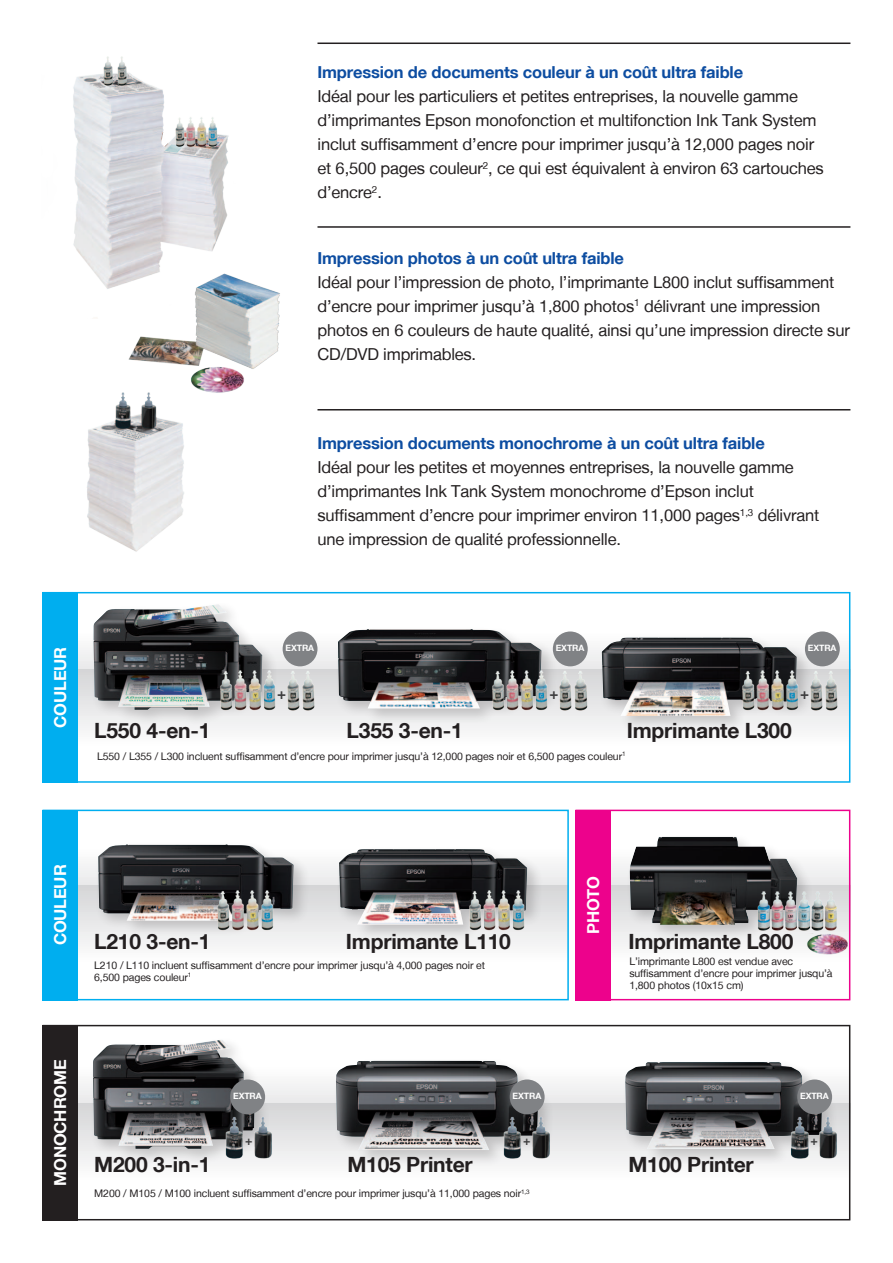
<style>
.page{position:relative;width:893px;height:1263px;background:#fff}
.page>*{position:absolute;margin:0;border:0;box-sizing:border-box;transform-origin:0 0}
.t1{font:700 21px "Helvetica Neue LT";letter-spacing:-.01em;color:#231f20}
.t2{font:16.5px/24px "Helvetica Neue LT";letter-spacing:-.01em;color:#231f20}
.t3{font:700 16.5px "Helvetica Neue LT";letter-spacing:-.01em;color:#0d4da1}
.t4{font:700 16.5px "Helvetica Neue LT";letter-spacing:-.01em;color:#fff}
.t5{font:700 15px "Helvetica Neue LT";color:#3e3e3f}
.t6{font:700 12.3px "Helvetica Neue LT";color:#3e3e3f}
.t7{font:10.5px/12px "Helvetica Neue LT";letter-spacing:-.01em;color:#231f20}
.t8{font:700 8.7px "Helvetica Neue LT";letter-spacing:-.01em;color:#fff}
</style>
<div class="page">
<div style="left:609px;top:884px;width:241px;height:78px;background:linear-gradient(to bottom,#d3d4d5,#fdfdfd)"></div>
<div style="left:609px;top:847px;width:241px;height:37px;background:#f4f4f5"></div>
<img style="left:806px;top:934px;width:41px;height:23px">
<div style="left:575px;top:810px;width:36px;height:190px;background:#ed028c"></div>
<div style="left:575px;top:810px;width:275px;height:190px;border:2px solid #ed028c"></div>
<div style="left:74px;top:1102px;width:776px;height:78px;background:linear-gradient(to bottom,#d3d4d5,#fdfdfd)"></div>
<div style="left:74px;top:1066px;width:776px;height:36px;background:#f3f3f4"></div>
<div style="left:43px;top:1025px;width:35px;height:195px;background:#231f20"></div>
<div style="left:43px;top:1025px;width:807px;height:195px;border:2px solid #231f20"></div>
<div style="left:74px;top:884px;width:485px;height:78px;background:linear-gradient(to bottom,#d3d4d5,#fdfdfd)"></div>
<div style="left:74px;top:847px;width:494px;height:37px;background:#f4f4f5"></div>
<div style="left:43px;top:810px;width:35px;height:190px;background:#00aeef"></div>
<div style="left:42px;top:810px;width:527px;height:190px;border:2px solid #00aeef"></div>
<div style="left:74px;top:668px;width:776px;height:78px;background:linear-gradient(to bottom,#d3d4d5,#fdfdfd)"></div>
<div style="left:74px;top:631px;width:776px;height:37px;background:#f6f6f6"></div>
<div style="left:43px;top:592px;width:35px;height:191px;background:#00aeef"></div>
<div style="left:42px;top:592px;width:808px;height:191px;border:2px solid #00aeef"></div>
<hr style="left:317px;top:43px;width:533px;height:1px;background:#231f20">
<hr style="left:317px;top:226px;width:533px;height:2px;background:#231f20">
<hr style="left:317px;top:409px;width:533px;height:1px;background:#231f20">
<div style="left:90px;top:601px;width:189px;height:125px;background:#231f20;opacity:.2"></div>
<img style="left:94px;top:609px;width:168px;height:101px">
<div style="left:334px;top:625px;width:224px;height:100px;background:#231f20;opacity:.2"></div>
<img style="left:338px;top:629px;width:203px;height:79px">
<div style="left:336px;top:845px;width:208px;height:96px;background:#231f20;opacity:.2"></div>
<img style="left:339px;top:849px;width:188px;height:76px">
<div style="left:626px;top:833px;width:187px;height:108px;background:#231f20;opacity:.2"></div>
<img style="left:630px;top:837px;width:167px;height:88px">
<div style="left:95px;top:841px;width:215px;height:96px;background:#231f20;opacity:.2"></div>
<img style="left:98px;top:844px;width:196px;height:77px">
<div style="left:89px;top:1036px;width:182px;height:129px;background:#231f20;opacity:.2"></div>
<img style="left:93px;top:1044px;width:161px;height:105px">
<div style="left:622px;top:1058px;width:217px;height:107px;background:#231f20;opacity:.2"></div>
<img style="left:625px;top:1062px;width:197px;height:87px">
<img style="left:284px;top:666px;width:31px;height:48px">
<img style="left:217px;top:664px;width:65px;height:52px">
<img style="left:466px;top:883px;width:66px;height:53px">
<img style="left:557px;top:666px;width:31px;height:48px">
<img style="left:489px;top:664px;width:66px;height:52px">
<img style="left:215px;top:884px;width:65px;height:52px">
<img style="left:789px;top:1114px;width:22px;height:49px">
<img style="left:817px;top:1114px;width:22px;height:49px">
<img style="left:224px;top:1114px;width:21px;height:49px">
<img style="left:252px;top:1114px;width:22px;height:49px">
<img style="left:756px;top:891px;width:82px;height:41px">
<img style="left:73px;top:72px;width:156px;height:217px">
<img style="left:123px;top:269px;width:157px;height:124px">
<img style="left:87px;top:377px;width:111px;height:175px">
<div style="left:332px;top:1057px;width:222px;height:110px;background:#231f20;opacity:.2"></div>
<img style="left:336px;top:1061px;width:202px;height:89px">
<img style="left:502px;top:1114px;width:21px;height:49px">
<img style="left:530px;top:1114px;width:22px;height:49px">
<img style="left:173px;top:111px;width:50px;height:40px">
<img style="left:101px;top:56px;width:12px;height:35px">
<img style="left:115px;top:56px;width:12px;height:35px">
<div style="left:598px;top:634px;width:215px;height:98px;background:#231f20;opacity:.2"></div>
<img style="left:602px;top:638px;width:195px;height:78px">
<div style="left:283px;top:631px;width:34px;height:35px;background:#808285;border-radius:50%"></div>
<div style="left:230px;top:1079px;width:35px;height:35px;background:#808285;border-radius:50%"></div>
<div style="left:510px;top:1079px;width:35px;height:35px;background:#808285;border-radius:50%"></div>
<div style="left:797px;top:1079px;width:35px;height:35px;background:#808285;border-radius:50%"></div>
<div style="left:553px;top:631px;width:35px;height:35px;background:#808285;border-radius:50%"></div>
<img style="left:807px;top:666px;width:31px;height:48px">
<img style="left:740px;top:664px;width:65px;height:52px">
<div style="left:805px;top:631px;width:35px;height:35px;background:#808285;border-radius:50%"></div>
<p class="t3" style="left:317px;top:62px;width:427px">Impression de documents couleur à un coût ultra faible</p>
<p class="t2" style="left:317px;top:84px;width:508px">Idéal pour les particuliers et petites entreprises, la nouvelle gamme d’imprimantes Epson monofonction et multifonction Ink Tank System inclut suffisamment d’encre pour imprimer jusqu’à 12,000 pages noir et 6,500 pages couleur<sup>2</sup>, ce qui est équivalent à environ 63 cartouches d’encre<sup>2</sup>.</p>
<p class="t3" style="left:317px;top:248px;width:308px">Impression photos à un coût ultra faible</p>
<p class="t2" style="left:317px;top:270px;width:534px">Idéal pour l’impression de photo, l’imprimante L800 inclut suffisamment d’encre pour imprimer jusqu’à 1,800 photos<sup>1</sup> délivrant une impression photos en 6 couleurs de haute qualité, ainsi qu’une impression directe sur CD/DVD imprimables.</p>
<p class="t3" style="left:317px;top:433px;width:449px">Impression documents monochrome à un coût ultra faible</p>
<p class="t2" style="left:317px;top:455px;width:503px">Idéal pour les petites et moyennes entreprises, la nouvelle gamme d’imprimantes Ink Tank System monochrome d’Epson inclut suffisamment d’encre pour imprimer environ 11,000 pages<sup>1,3</sup> délivrant une impression de qualité professionnelle.</p>
<p class="t4" style="left:50px;top:728px;width:81px;rotate:-90deg">Couleur</p>
<p class="t8" style="left:286px;top:643px;width:19px">extra</p>
<p class="t8" style="left:556px;top:643px;width:19px">extra</p>
<p class="t8" style="left:808px;top:643px;width:19px">extra</p>
<p class="t5" style="left:277px;top:685px;width:11px">+</p>
<p class="t5" style="left:549px;top:685px;width:11px">+</p>
<p class="t1" style="left:94px;top:718px;width:118px">L550 4-en-1</p>
<p class="t1" style="left:347px;top:718px;width:118px">L355 3-en-1</p>
<p class="t1" style="left:627px;top:717px;width:166px">Imprimante L300</p>
<p class="t7" style="left:97px;top:750px;width:530px">L550 / L355 / L300 incluent suffisamment d’encre pour imprimer jusqu’à 12,000 pages noir et 6,500 pages couleur<sup>1</sup></p>
<p class="t5" style="left:800px;top:685px;width:11px">+</p>
<p class="t4" style="left:50px;top:945px;width:81px;rotate:-90deg">Couleur</p>
<p class="t4" style="left:50px;top:1186px;width:127px;rotate:-90deg">Monochrome</p>
<p class="t4" style="left:583px;top:934px;width:60px;rotate:-90deg">PHOTO</p>
<p class="t1" style="left:94px;top:928px;width:118px">L210 3-en-1</p>
<p class="t1" style="left:346px;top:928px;width:166px">Imprimante L110</p>
<p class="t1" style="left:628px;top:928px;width:166px">Imprimante L800</p>
<p class="t7" style="left:94px;top:959px;width:392px">L210 / L110 incluent suffisamment d’encre pour imprimer jusqu’à 4,000 pages noir et<br>6,500 pages couleur<sup>1</sup></p>
<p class="t7" style="left:629px;top:955px;width:205px">L’imprimante L800 est vendue avec suffisamment d’encre pour imprimer jusqu’à<br>1,800 photos (10x15 cm)</p>
<p class="t8" style="left:233px;top:1091px;width:19px">extra</p>
<p class="t8" style="left:513px;top:1091px;width:19px">extra</p>
<p class="t8" style="left:800px;top:1091px;width:19px">extra</p>
<p class="t6" style="left:245px;top:1133px;width:9px">+</p>
<p class="t6" style="left:523px;top:1133px;width:9px">+</p>
<p class="t6" style="left:810px;top:1133px;width:9px">+</p>
<p class="t1" style="left:94px;top:1151px;width:118px">M200 3-in-1</p>
<p class="t1" style="left:347px;top:1151px;width:127px">M105 Printer</p>
<p class="t1" style="left:628px;top:1151px;width:127px">M100 Printer</p>
<p class="t7" style="left:94px;top:1187px;width:437px">M200 / M105 / M100 incluent suffisamment d’encre pour imprimer jusqu’à 11,000 pages noir<sup>1,3</sup></p>
</div>
